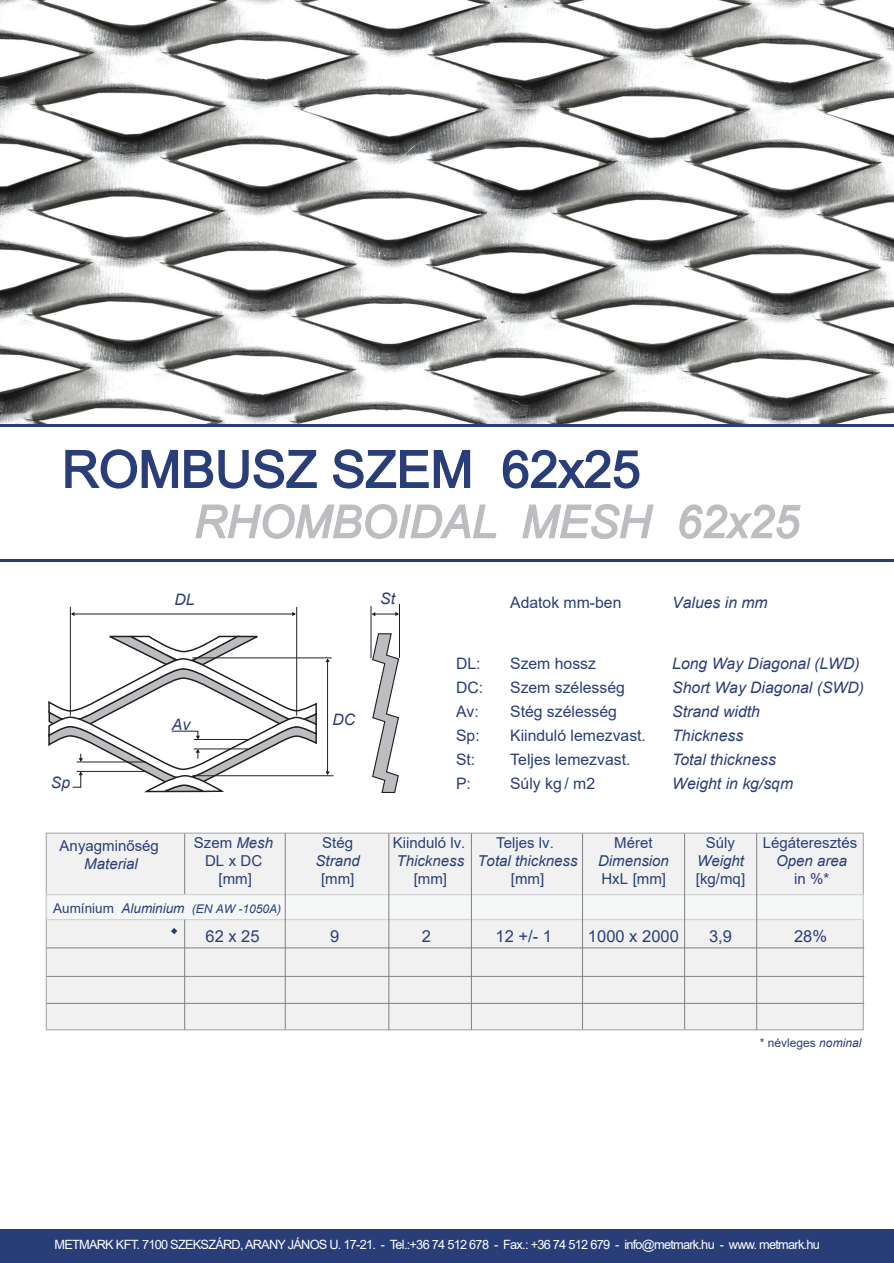
<style>
.page{position:relative;width:894px;height:1263px;background:#fff}
.page>*{position:absolute;margin:0;border:0;box-sizing:border-box;transform-origin:0 0}
.t1{font:51px "Arial";color:#293e79}
.t2{font:italic 45px "Arial";color:#bcbdc0}
.t3{font:16.5px "Arial";color:#293e79}
.t4{font:italic 15.75px "Arial";color:#293e79}
.t5{font:15.75px "Arial";color:#293e79}
.t6{font:15px/18px "Arial";color:#293e79;text-align:center}
.t7{font:italic 15px "Arial";color:#293e79}
.t8{font:12.75px "Arial";letter-spacing:-.06em;color:#fff}
.t9{font:italic 12px "Arial";color:#293e79}
.t10{font:12px "Arial";color:#293e79}
.s1{font-style:italic}
.s2{font-style:normal;font-size:13.5px}
.s3{font-size:13.5px}
</style>
<div class="page">
<div style="left:46px;top:832px;width:817px;height:198px;background:#f1f1f2;border:1px solid #a7a9ac"></div>
<div style="left:46px;top:894px;width:817px;height:26px;background:#f5f6f6;border:1px solid #d1d3d4"></div>
<hr style="left:184px;top:833px;width:1px;height:61px;background:#808285">
<hr style="left:184px;top:919px;width:1px;height:111px;background:#808285">
<hr style="left:285px;top:833px;width:1px;height:196px;background:#808285">
<hr style="left:388px;top:833px;width:1px;height:197px;background:#808285">
<hr style="left:471px;top:833px;width:1px;height:197px;background:#808285">
<hr style="left:582px;top:833px;width:1px;height:196px;background:#808285">
<hr style="left:684px;top:833px;width:1px;height:196px;background:#808285">
<hr style="left:756px;top:833px;width:1px;height:197px;background:#808285">
<hr style="left:46px;top:947px;width:817px;height:1px;background:#808285">
<hr style="left:46px;top:976px;width:817px;height:1px;background:#808285">
<hr style="left:46px;top:1003px;width:817px;height:1px;background:#808285">
<div style="left:0;top:1229px;width:893px;height:34px;background:#293e79"></div>
<hr style="left:370px;top:606px;width:1px;height:52px;background:#231f20">
<hr style="left:399px;top:604px;width:1px;height:54px;background:#231f20">
<svg style="left:371px;top:633px;width:28px;height:160px"></svg>
<svg style="left:325px;top:658px;width:5px;height:4px"></svg>
<svg style="left:325px;top:771px;width:5px;height:4px"></svg>
<svg style="left:371px;top:611px;width:28px;height:6px"></svg>
<hr style="left:192px;top:657px;width:139px;height:1px;background:#231f20">
<hr style="left:327px;top:660px;width:1px;height:113px;background:#231f20">
<hr style="left:296px;top:607px;width:1px;height:108px;background:#231f20">
<hr style="left:70px;top:607px;width:1px;height:108px;background:#231f20">
<hr style="left:192px;top:775px;width:141px;height:1px;background:#231f20">
<hr style="left:73px;top:614px;width:221px;height:1px;background:#231f20">
<svg style="left:48px;top:634px;width:269px;height:159px"></svg>
<hr style="left:194px;top:748px;width:54px;height:1px;background:#231f20">
<hr style="left:194px;top:739px;width:54px;height:1px;background:#231f20">
<svg style="left:65px;top:449px;width:589px;height:90px"></svg>
<svg style="left:679px;top:504px;width:122px;height:35px"></svg>
<hr style="left:0;top:559px;width:893px;height:3px;background:#293e79">
<svg style="left:171px;top:928px;width:6px;height:6px"></svg>
<img style="left:0;top:0;width:893px;height:424px">
<hr style="left:0;top:424px;width:893px;height:3px;background:#293e79">
<h1 class="t1" style="left:62px;top:450px;width:580px">ROMBUSZ SZEM 62x25</h1>
<h2 class="t2" style="left:194px;top:505px;width:606px">RHOMBOIDAL MESH 62x25</h2>
<p class="t4" style="left:174px;top:593px;width:22px">DL</p>
<p class="t4" style="left:380px;top:593px;width:16px">St</p>
<p class="t5" style="left:510px;top:596px;width:113px">Adatok mm-ben</p>
<p class="t4" style="left:672px;top:596px;width:97px">Values in mm</p>
<p class="t4" style="left:172px;top:718px;width:20px">Av</p>
<p class="t4" style="left:51px;top:777px;width:21px">Sp</p>
<p class="t6" style="left:60px;top:838px;width:101px">Anyagminőség</p>
<p class="t7" style="left:84px;top:858px;width:55px">Material</p>
<p class="t6" style="left:194px;top:835px;width:81px">Szem <span class="s1">Mesh<br></span>DL x DC [mm]</p>
<p class="t4" style="left:332px;top:713px;width:24px">DC</p>
<p class="t6" style="left:322px;top:835px;width:32px">Stég</p>
<p class="t7" style="left:315px;top:855px;width:46px">Strand</p>
<p class="t6" style="left:321px;top:871px;width:35px">[mm]</p>
<p class="t5" style="left:456px;top:658px;width:26px">DL:</p>
<p class="t5" style="left:510px;top:658px;width:87px">Szem hossz</p>
<p class="t4" style="left:672px;top:658px;width:189px">Long Way Diagonal (LWD)</p>
<p class="t5" style="left:456px;top:682px;width:29px">DC:</p>
<p class="t5" style="left:510px;top:682px;width:116px">Szem szélesség</p>
<p class="t4" style="left:672px;top:682px;width:193px">Short Way Diagonal (SWD)</p>
<p class="t5" style="left:456px;top:706px;width:24px">Av:</p>
<p class="t5" style="left:510px;top:706px;width:108px">Stég szélesség</p>
<p class="t4" style="left:672px;top:706px;width:89px">Strand width</p>
<p class="t5" style="left:456px;top:730px;width:25px">Sp:</p>
<p class="t5" style="left:510px;top:730px;width:137px">Kiinduló lemezvast.</p>
<p class="t4" style="left:672px;top:730px;width:72px">Thickness</p>
<p class="t5" style="left:456px;top:754px;width:21px">St:</p>
<p class="t5" style="left:510px;top:754px;width:122px">Teljes lemezvast.</p>
<p class="t4" style="left:672px;top:754px;width:105px">Total thickness</p>
<p class="t5" style="left:456px;top:778px;width:16px">P:</p>
<p class="t5" style="left:510px;top:778px;width:86px">Súly kg / m2</p>
<p class="t4" style="left:672px;top:778px;width:122px">Weight in kg/sqm</p>
<p class="t6" style="left:393px;top:835px;width:74px">Kiinduló lv.</p>
<p class="t7" style="left:396px;top:855px;width:69px">Thickness</p>
<p class="t6" style="left:413px;top:871px;width:35px">[mm]</p>
<p class="t6" style="left:496px;top:835px;width:59px">Teljes lv.</p>
<p class="t7" style="left:477px;top:855px;width:102px">Total thickness</p>
<p class="t6" style="left:510px;top:871px;width:35px">[mm]</p>
<p class="t6" style="left:614px;top:835px;width:40px">Méret</p>
<p class="t7" style="left:597px;top:855px;width:72px">Dimension</p>
<p class="t6" style="left:601px;top:871px;width:66px">HxL [mm]</p>
<p class="t6" style="left:705px;top:835px;width:31px">Súly</p>
<p class="t7" style="left:697px;top:855px;width:48px">Weight</p>
<p class="t6" style="left:695px;top:871px;width:51px">[kg/mq]</p>
<p class="t6" style="left:762px;top:835px;width:96px">Légáteresztés</p>
<p class="t7" style="left:776px;top:855px;width:72px">Open area</p>
<p class="t6" style="left:793px;top:871px;width:37px">in %*</p>
<p class="t9" style="left:53px;top:904px;width:229px"><span class="s2">Aumínium</span> <span class="s3">Aluminium</span> (EN AW -1050A)</p>
<p class="t3" style="left:205px;top:930px;width:56px">62 x 25</p>
<p class="t3" style="left:330px;top:930px;width:11px">9</p>
<p class="t3" style="left:421px;top:930px;width:11px">2</p>
<p class="t3" style="left:495px;top:930px;width:58px">12 +/- 1</p>
<p class="t3" style="left:587px;top:930px;width:92px">1000 x 2000</p>
<p class="t3" style="left:708px;top:930px;width:24px">3,9</p>
<p class="t3" style="left:793px;top:930px;width:35px">28%</p>
<p class="t10" style="left:759px;top:1039px;width:103px">* névleges <span class="s1">nominal</span></p>
<p class="t8" style="left:54px;top:1240px;width:766px">METMARK KFT. 7100 SZEKSZÁRD, ARANY JÁNOS U. 17-21. - Tel.:+36 74 512 678 - Fax.: +36 74 512 679 - info@metmark.hu - www. metmark.hu</p>
</div>
